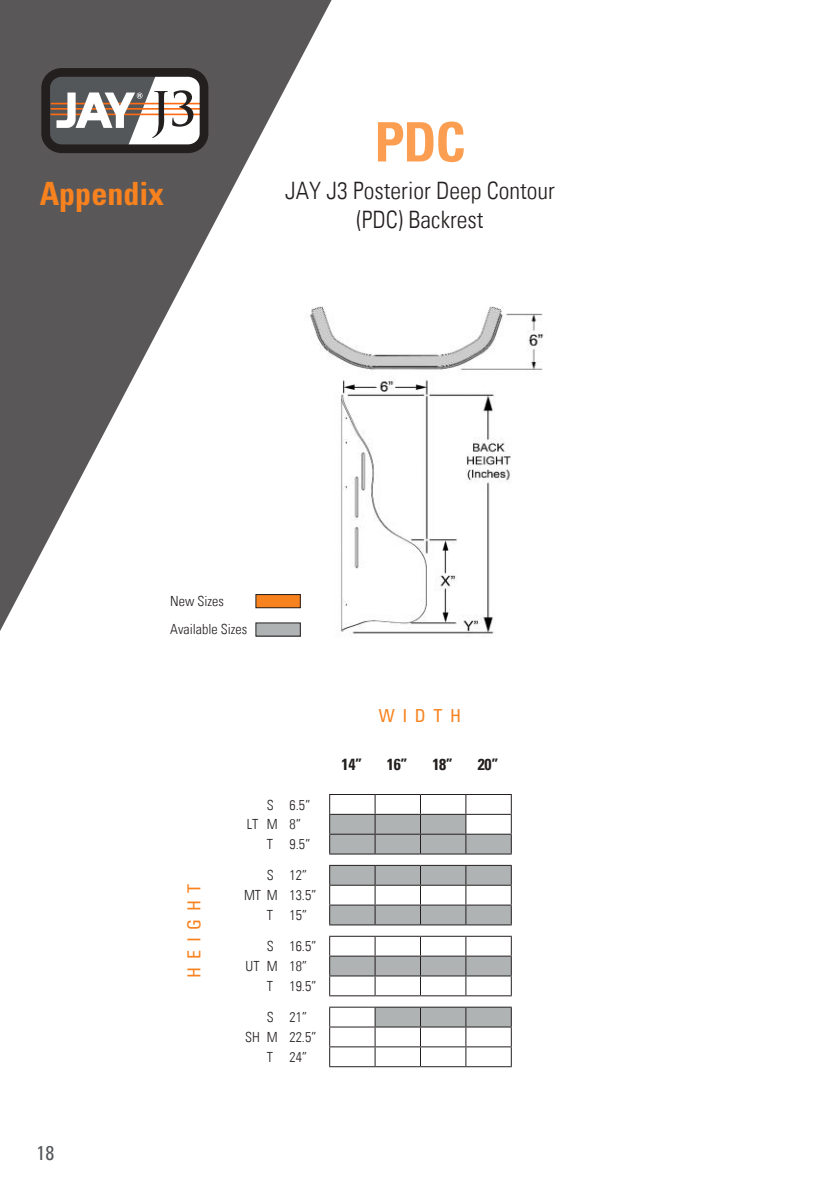
<style>
.page{position:relative;width:840px;height:1191px;background:#fff}
.page>*{position:absolute;margin:0;border:0;box-sizing:border-box;transform-origin:0 0}
.t1{font:700 condensed 54.4px "Univers LT Std";color:#fc9e52}
.t2{font:700 condensed 32px "Univers LT Std";color:#f8821e}
.t3{font:24px/28.8px "Univers Com 47 Light Cond";color:#241f1f;text-align:center}
.t4{font:condensed 20px "Univers LT Std";color:#54575a}
.t5{font:condensed 18px "Univers Com 57";color:#f8821e}
.t6{font:16px "Univers Com 67 Bold Cond";letter-spacing:-.02em;color:#241f1f}
.t7{font:14px/28.4px "Univers Com 47 Light Cond";color:#241f1f}
</style>
<div class="page">
<img style="left:296px;top:306px;width:248px;height:331px">
<div style="left:256px;top:623px;width:44px;height:13px;background:#afb3b4"></div>
<svg style="left:329px;top:794px;width:182px;height:60px"></svg>
<hr style="left:375px;top:853px;width:45px;height:1px;background:#241f1f">
<svg style="left:329px;top:865px;width:182px;height:60px"></svg>
<hr style="left:375px;top:924px;width:45px;height:1px;background:#241f1f">
<hr style="left:329px;top:935px;width:46px;height:1px;background:#241f1f">
<hr style="left:465px;top:935px;width:46px;height:1px;background:#241f1f">
<hr style="left:329px;top:995px;width:46px;height:1px;background:#241f1f">
<hr style="left:465px;top:995px;width:46px;height:1px;background:#241f1f">
<hr style="left:420px;top:935px;width:45px;height:1px;background:#241f1f">
<hr style="left:420px;top:995px;width:45px;height:1px;background:#241f1f">
<hr style="left:375px;top:935px;width:45px;height:1px;background:#241f1f">
<svg style="left:329px;top:936px;width:182px;height:59px"></svg>
<hr style="left:375px;top:995px;width:45px;height:1px;background:#241f1f">
<hr style="left:329px;top:1006px;width:46px;height:1px;background:#241f1f">
<hr style="left:465px;top:1006px;width:46px;height:1px;background:#241f1f">
<hr style="left:329px;top:1066px;width:46px;height:1px;background:#241f1f">
<hr style="left:465px;top:1066px;width:46px;height:1px;background:#241f1f">
<hr style="left:375px;top:1006px;width:45px;height:1px;background:#241f1f">
<hr style="left:375px;top:1066px;width:45px;height:1px;background:#241f1f">
<hr style="left:420px;top:1006px;width:45px;height:1px;background:#241f1f">
<svg style="left:329px;top:1007px;width:182px;height:59px"></svg>
<hr style="left:420px;top:1066px;width:45px;height:1px;background:#241f1f">
<svg style="left:0;top:0;width:331px;height:631px"></svg>
<svg style="left:41px;top:68px;width:167px;height:85px"></svg>
<h2 class="t2" style="left:40px;top:174px;width:126px">Appendix</h2>
<h1 class="t1" style="left:374px;top:109px;width:92px">PDC</h1>
<h3 class="t3" style="left:285px;top:176px;width:271px">JAY J3 Posterior Deep Contour (PDC) Backrest</h3>
<p class="t7" style="left:170px;top:586px;width:78px">New Sizes<br>Available Sizes</p>
<p class="t5" style="left:378px;top:704px;width:84px">W I D T H</p>
<p class="t6" style="left:341px;top:754px;width:22px">14”</p>
<p class="t6" style="left:387px;top:754px;width:22px">16”</p>
<p class="t6" style="left:432px;top:754px;width:22px">18”</p>
<p class="t6" style="left:477px;top:754px;width:22px">20”</p>
<h3 class="t4" style="left:36px;top:1140px;width:19px">18</h3>
<p class="t5" style="left:182px;top:977px;width:95px;rotate:-90deg">H E I G H T</p>
<p class="t7" style="left:266px;top:790px;width:45px">S 6.5”</p>
<p class="t7" style="left:246px;top:810px;width:56px">LT M 8”</p>
<p class="t7" style="left:266px;top:830px;width:45px">T 9.5”</p>
<p class="t7" style="left:266px;top:861px;width:42px">S 12”</p>
<p class="t7" style="left:244px;top:881px;width:74px">MT M 13.5”</p>
<p class="t7" style="left:266px;top:901px;width:42px">T 15”</p>
<p class="t7" style="left:266px;top:932px;width:51px">S 16.5”</p>
<p class="t7" style="left:245px;top:952px;width:63px">UT M 18”</p>
<p class="t7" style="left:266px;top:972px;width:51px">T 19.5”</p>
<p class="t7" style="left:266px;top:1003px;width:42px">S 21”</p>
<p class="t7" style="left:245px;top:1023px;width:73px">SH M 22.5”</p>
<p class="t7" style="left:266px;top:1042px;width:42px">T 24”</p>
</div>
